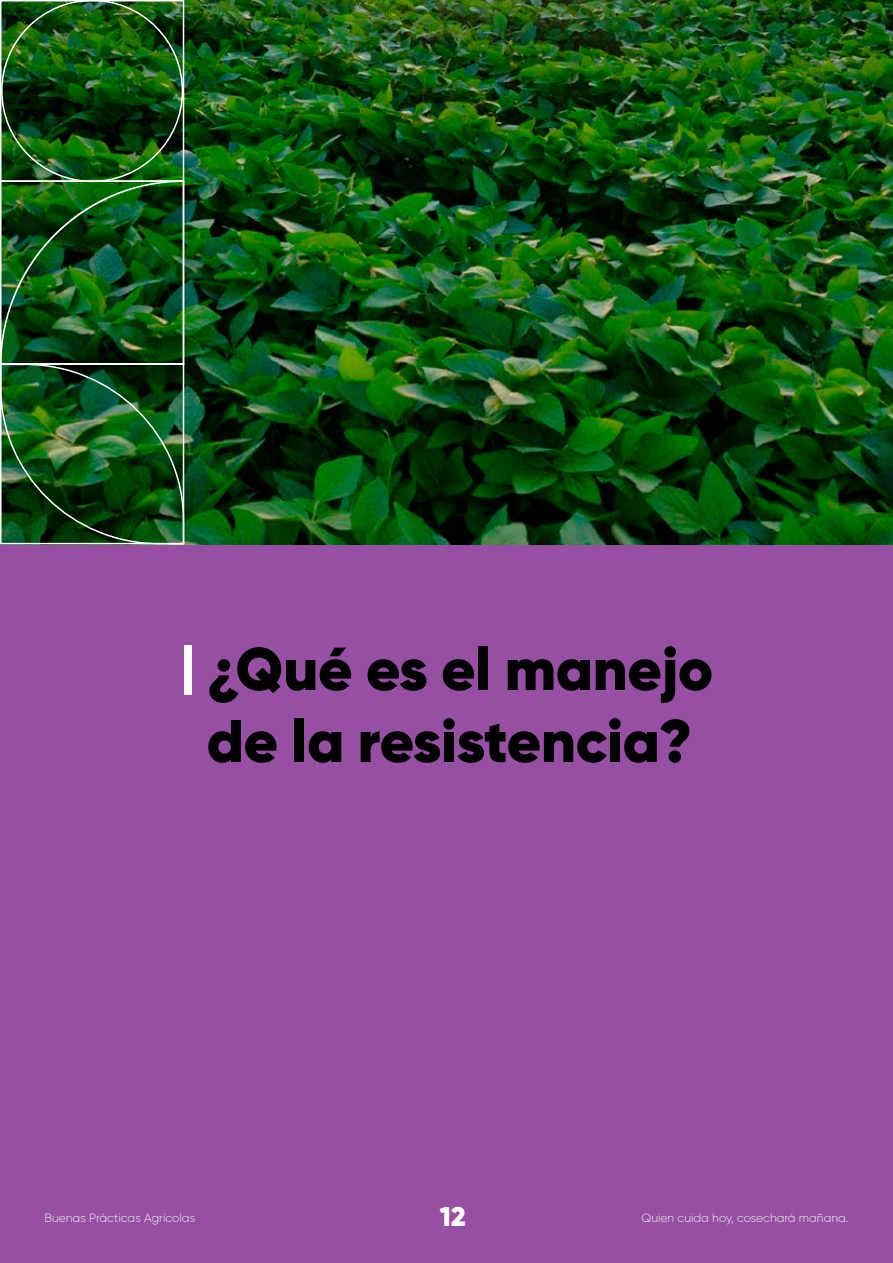
<style>
.page{position:relative;width:893px;height:1263px;background:#974fa3}
.page>*{position:absolute;margin:0;border:0;box-sizing:border-box;transform-origin:0 0}
.t1{font:900 60px/72px "Gilroy";color:#000}
.t2{font:900 27px "Gilroy";color:#fff}
.t3{font:300 12px "Gilroy";color:#eaeaeb}
</style>
<div class="page">
<img style="left:184px;top:0;width:709px;height:544px">
<img style="left:0;top:0;width:184px;height:544px">
<div style="left:184px;top:645px;width:7px;height:49px;background:#fff"></div>
<h1 class="t1" style="left:207px;top:633px;width:508px">¿Qué es el manejo de la resistencia?</h1>
<h1 class="t1" style="left:292px;top:633px;width:171px;text-indent:-85px">Volume<br>Calda</h1>
<p class="t3" style="left:44px;top:1210px;width:152px">Buenas Prácticas Agrícolas</p>
<h2 class="t2" style="left:440px;top:1200px;width:27px">12</h2>
<p class="t3" style="left:641px;top:1210px;width:209px">Quien cuida hoy, cosechará mañana.</p>
<h2 class="t2" style="left:451px;top:1200px;width:19px">0</h2>
</div>
